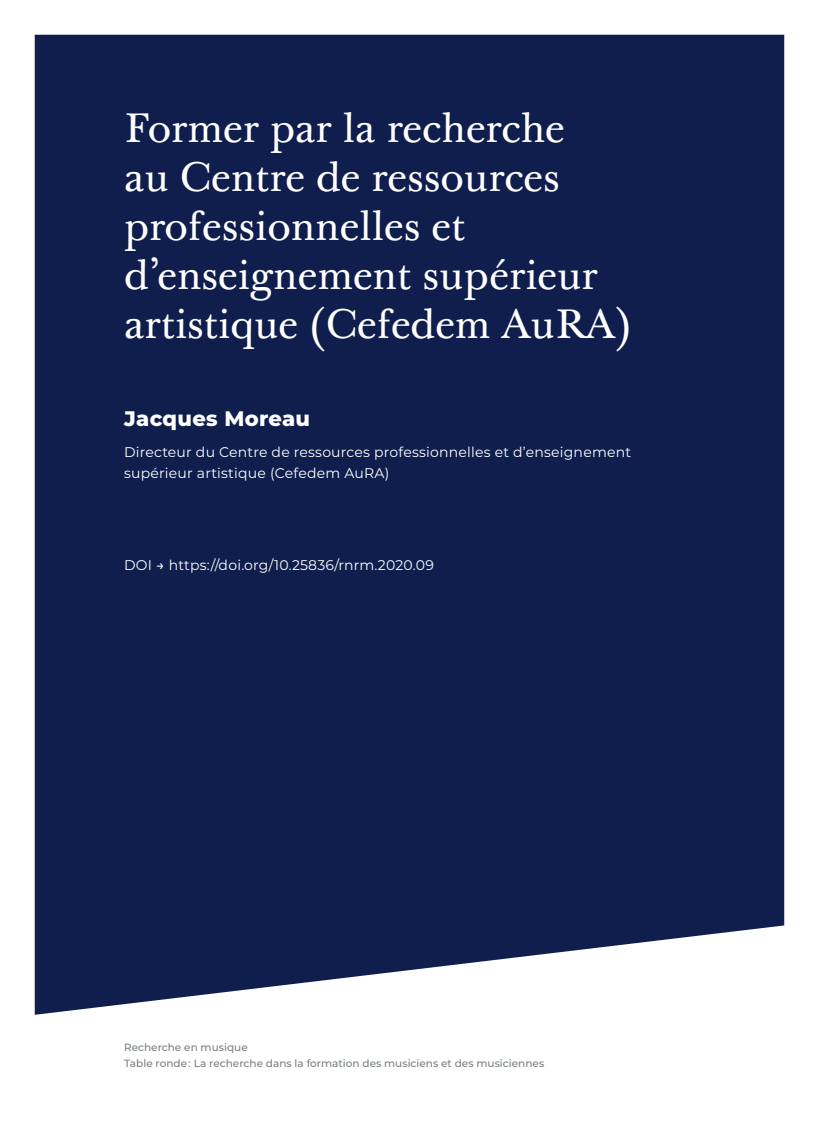
<style>
.page{position:relative;width:819px;height:1141px;background:#fff}
.page>*{position:absolute;margin:0;border:0;box-sizing:border-box;transform-origin:0 0}
.t1{font:40.25px/49px "Baskerville 10 Pro";color:#fff}
.t2{font:800 21px "Montserrat";letter-spacing:.015em;color:#fff}
.t3{font:14px/21px "Montserrat";letter-spacing:.015em;color:#fff}
.t4{font:500 10.5px/15.8px "Montserrat";color:#797f84}
.s1{font-weight:500}
</style>
<div class="page">
<div style="left:35px;top:35px;width:749px;height:980px;background:#0f1e4d"></div>
<h1 class="t1" style="left:124px;top:107px;width:509px">Former par la recherche<br>au Centre de ressources professionnelles et d’enseignement supérieur artistique (Cefedem AuRA)</h1>
<h2 class="t2" style="left:124px;top:403px;width:187px">Jacques Moreau</h2>
<p class="t3" style="left:124px;top:441px;width:508px">Directeur du Centre de ressources professionnelles et d’enseignement supérieur artistique (Cefedem AuRA)</p>
<p class="t3" style="left:124px;top:554px;width:311px">DOI <span class="s1">→</span> https://doi.org/10.25836/rnrm.2020.09</p>
<p class="t4" style="left:124px;top:1039px;width:421px">Recherche en musique<br>Table ronde : La recherche dans la formation des musiciens et des musiciennes</p>
</div>
